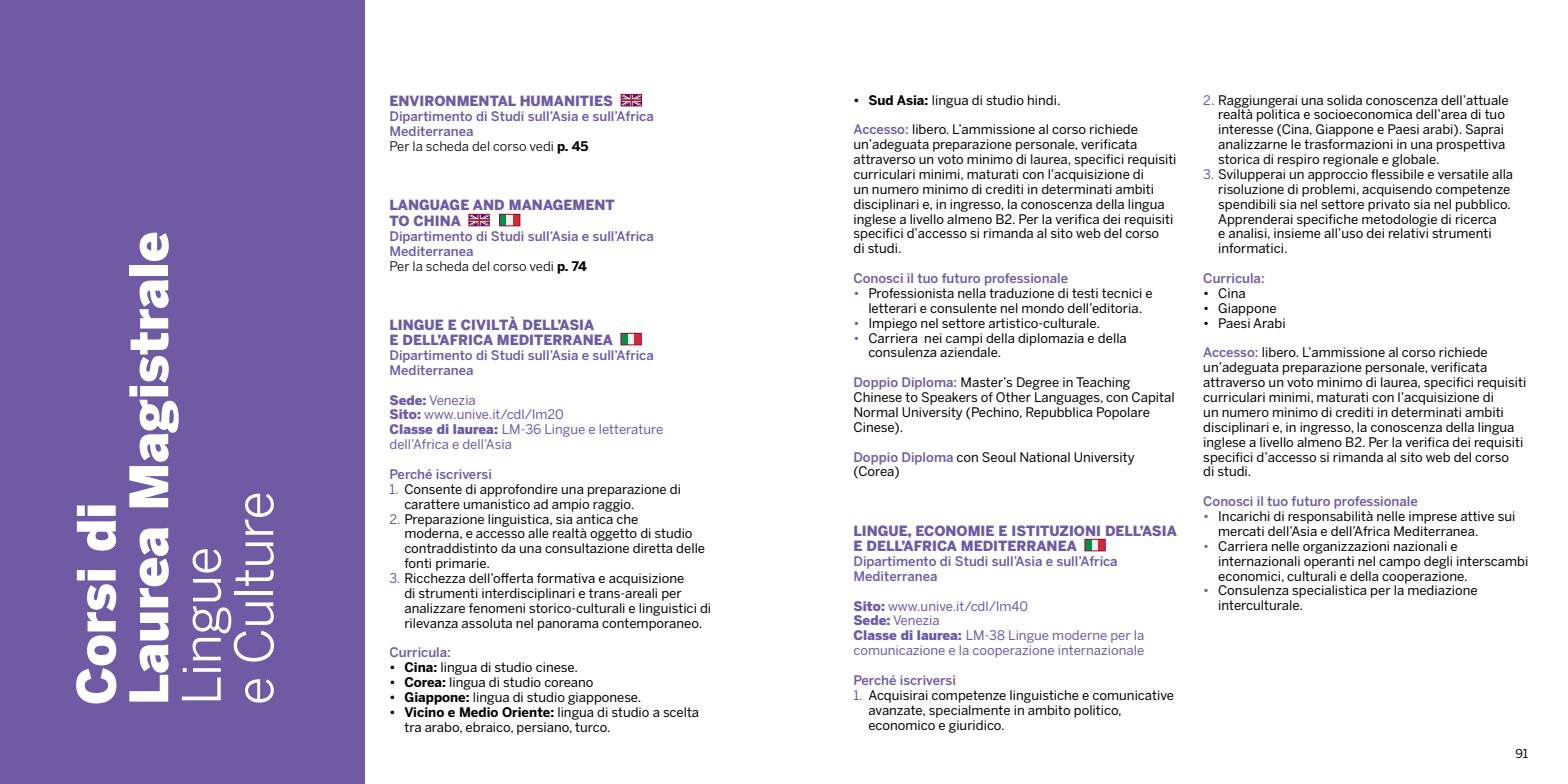
<style>
.page{position:relative;width:1568px;height:784px;background:#fff}
.page>*{position:absolute;margin:0;border:0;box-sizing:border-box;transform-origin:0 0}
.t1{font:900 52.5px/52.5px "Benton Sans";letter-spacing:-.005em;color:#fff}
.t2{font:52.5px/52.5px "Benton Sans";letter-spacing:-.015em;color:#fff}
.t3{font:900 14px/14.9px "Benton Sans";color:#6f5aa3}
.t4{font:13.12px/14.9px "Benton Sans";color:#000}
.t5{font:500 13.12px/14.9px "Benton Sans";color:#6f5aa3}
.t6{font:13.12px/14.9px "Benton Sans";color:#6f5aa3}
.t7{font:12.25px "Benton Sans";color:#000}
.s1{font-weight:400;color:#000}
.s2{font-weight:700;color:#000}
.s3{font-weight:900}
.s4{color:#6f5aa3}
.s5{font-weight:700}
.s6{font-weight:500;color:#6f5aa3}
</style>
<div class="page">
<div style="left:0;top:0;width:365px;height:784px;background:#6f5aa3"></div>
<svg style="left:623px;top:96px;width:16px;height:8px"></svg>
<div style="left:621px;top:94px;width:20px;height:12px;border:1px solid #a90034"></div>
<svg style="left:471px;top:216px;width:16px;height:8px"></svg>
<div style="left:469px;top:214px;width:20px;height:12px;border:1px solid #a90034"></div>
<div style="left:499px;top:214px;width:7px;height:12px;background:#009347"></div>
<div style="left:506px;top:214px;width:7px;height:12px;background:#f0f1f0"></div>
<div style="left:513px;top:214px;width:7px;height:12px;background:#ce2d38"></div>
<div style="left:499px;top:214px;width:21px;height:12px;border:1px solid #a90034"></div>
<div style="left:621px;top:333px;width:7px;height:12px;background:#009347"></div>
<div style="left:628px;top:333px;width:6px;height:12px;background:#f0f1f0"></div>
<div style="left:634px;top:333px;width:7px;height:12px;background:#ce2d38"></div>
<div style="left:621px;top:333px;width:20px;height:12px;border:1px solid #a90034"></div>
<div style="left:1085px;top:539px;width:6px;height:12px;background:#009347"></div>
<div style="left:1091px;top:539px;width:7px;height:12px;background:#f0f1f0"></div>
<div style="left:1098px;top:539px;width:7px;height:12px;background:#ce2d38"></div>
<div style="left:1084px;top:539px;width:21px;height:12px;border:1px solid #a90034"></div>
<h1 class="t1" style="left:70px;top:705px;width:475px;rotate:-90deg">Corsi di<br>Laurea Magistrale</h1>
<h1 class="t2" style="left:175px;top:705px;width:216px;rotate:-90deg">Lingue<br>e Culture</h1>
<p class="t3" style="left:389px;top:93px;width:225px">ENVIRONMENTAL HUMANITIES</p>
<p class="t5" style="left:389px;top:109px;width:266px">Dipartimento di Studi sull’Asia e sull’Africa<br>Mediterranea<br><span class="s1">Per la scheda del corso vedi</span> <span class="s2">p. 45</span></p>
<p class="t3" style="left:389px;top:197px;width:227px;line-height:15.8px">LANGUAGE AND MANAGEMENT<br>TO CHINA</p>
<p class="t5" style="left:389px;top:228px;width:266px">Dipartimento di Studi sull’Asia e sull’Africa<br>Mediterranea<br><span class="s1">Per la scheda del corso vedi</span> <span class="s2">p. 74</span></p>
<p class="t3" style="left:389px;top:317px;width:225px">LINGUE E CIVILTÀ DELL’ASIA<br>E DELL’AFRICA MEDITERRANEA</p>
<p class="t5" style="left:389px;top:347px;width:266px">Dipartimento di Studi sull’Asia e sull’Africa<br>Mediterranea</p>
<p class="t6" style="left:389px;top:392px;width:275px"><span class="s3">Sede:</span> Venezia<br><span class="s3">Sito:</span> www.unive.it/cdl/lm20<br><span class="s3">Classe di laurea:</span> LM-36 Lingue e letterature dell’Africa e dell’Asia</p>
<p class="t5" style="left:389px;top:466px;width:104px">Perché iscriversi</p>
<p class="t4" style="left:404px;top:481px;width:278px;text-indent:-15px"><span class="s4">1.</span> Consente di approfondire una preparazione di carattere umanistico ad ampio raggio.</p>
<p class="t4" style="left:404px;top:511px;width:302px;text-indent:-15px"><span class="s4">2.</span> Preparazione linguistica, sia antica che<br>moderna, e accesso alle realtà oggetto di studio contraddistinto da una consultazione diretta delle fonti primarie.</p>
<p class="t4" style="left:404px;top:571px;width:308px;text-indent:-15px"><span class="s4">3.</span> Ricchezza dell’offerta formativa e acquisizione<br>di strumenti interdisciplinari e trans-areali per analizzare fenomeni storico-culturali e linguistici di rilevanza assoluta nel panorama contemporaneo.</p>
<p class="t5" style="left:389px;top:645px;width:63px">Curricula:</p>
<p class="t4" style="left:389px;top:660px;width:190px"><span class="s5">• Cina:</span> lingua di studio cinese.</p>
<p class="t4" style="left:389px;top:675px;width:205px"><span class="s5">• Corea:</span> lingua di studio coreano</p>
<p class="t4" style="left:389px;top:689px;width:253px"><span class="s5">• Giappone:</span> lingua di studio giapponese.</p>
<p class="t4" style="left:404px;top:704px;width:296px;text-indent:-15px"><span class="s5">• Vicino e Medio Oriente:</span> lingua di studio a scelta tra arabo, ebraico, persiano, turco.</p>
<p class="t4" style="left:853px;top:92px;width:209px"><span class="s5">• Sud Asia:</span> lingua di studio hindi.</p>
<p class="t4" style="left:853px;top:122px;width:325px"><span class="s6">Accesso:</span> libero. L’ammissione al corso richiede un’adeguata preparazione personale, verificata attraverso un voto minimo di laurea, specifici requisiti curriculari minimi, maturati con l’acquisizione di<br>un numero minimo di crediti in determinati ambiti disciplinari e, in ingresso, la conoscenza della lingua inglese a livello almeno B2. Per la verifica dei requisiti specifici d’accesso si rimanda al sito web del corso<br>di studi.</p>
<p class="t5" style="left:853px;top:271px;width:216px">Conosci il tuo futuro professionale</p>
<p class="t4" style="left:853px;top:285px;width:301px;text-align:center"><span class="s4">•</span> Professionista nella traduzione di testi tecnici e letterari e consulente nel mondo dell’editoria.</p>
<p class="t4" style="left:853px;top:315px;width:248px"><span class="s4">•</span> Impiego nel settore artistico-culturale.</p>
<p class="t4" style="left:868px;top:330px;width:260px;text-indent:-15px"><span class="s4">•</span> Carriera nei campi della diplomazia e della consulenza aziendale.</p>
<p class="t4" style="left:853px;top:375px;width:323px"><span class="s6">Doppio Diploma:</span> Master’s Degree in Teaching Chinese to Speakers of Other Languages, con Capital Normal University (Pechino, Repubblica Popolare Cinese).</p>
<p class="t4" style="left:853px;top:449px;width:283px"><span class="s6">Doppio Diploma</span> con Seoul National University (Corea)</p>
<p class="t3" style="left:853px;top:523px;width:325px">LINGUE, ECONOMIE E ISTITUZIONI DELL’ASIA<br>E DELL’AFRICA MEDITERRANEA</p>
<p class="t5" style="left:853px;top:553px;width:266px">Dipartimento di Studi sull’Asia e sull’Africa<br>Mediterranea</p>
<p class="t6" style="left:853px;top:598px;width:292px"><span class="s3">Sito:</span> www.unive.it/cdl/lm40<br><span class="s3">Sede:</span> Venezia<br><span class="s3">Classe di laurea:</span> LM-38 Lingue moderne per la comunicazione e la cooperazione internazionale</p>
<p class="t5" style="left:853px;top:672px;width:104px">Perché iscriversi</p>
<p class="t4" style="left:868px;top:687px;width:307px;text-indent:-15px"><span class="s4">1.</span> Acquisirai competenze linguistiche e comunicative avanzate, specialmente in ambito politico, economico e giuridico.</p>
<p class="t4" style="left:1218px;top:92px;width:292px;text-indent:-15px"><span class="s4">2.</span> Raggiungerai una solida conoscenza dell’attuale realtà politica e socioeconomica dell’area di tuo interesse (Cina, Giappone e Paesi arabi). Saprai analizzarne le trasformazioni in una prospettiva storica di respiro regionale e globale.</p>
<p class="t4" style="left:1218px;top:167px;width:296px;text-indent:-15px"><span class="s4">3.</span> Svilupperai un approccio flessibile e versatile alla risoluzione di problemi, acquisendo competenze spendibili sia nel settore privato sia nel pubblico.<br>Apprenderai specifiche metodologie di ricerca<br>e analisi, insieme all’uso dei relativi strumenti informatici.</p>
<p class="t5" style="left:1203px;top:271px;width:63px">Curricula:</p>
<p class="t4" style="left:1203px;top:286px;width:44px">• Cina</p>
<p class="t4" style="left:1203px;top:300px;width:75px">• Giappone</p>
<p class="t4" style="left:1203px;top:315px;width:84px">• Paesi Arabi</p>
<p class="t4" style="left:1203px;top:345px;width:325px"><span class="s6">Accesso:</span> libero. L’ammissione al corso richiede un’adeguata preparazione personale, verificata attraverso un voto minimo di laurea, specifici requisiti curriculari minimi, maturati con l’acquisizione di<br>un numero minimo di crediti in determinati ambiti disciplinari e, in ingresso, la conoscenza della lingua inglese a livello almeno B2. Per la verifica dei requisiti specifici d’accesso si rimanda al sito web del corso<br>di studi.</p>
<p class="t5" style="left:1203px;top:494px;width:216px">Conosci il tuo futuro professionale</p>
<p class="t4" style="left:1218px;top:509px;width:299px;text-indent:-15px"><span class="s4">•</span> Incarichi di responsabilità nelle imprese attive sui mercati dell’Asia e dell’Africa Mediterranea.</p>
<p class="t4" style="left:1218px;top:538px;width:312px;text-indent:-15px"><span class="s4">•</span> Carriera nelle organizzazioni nazionali e internazionali operanti nel campo degli interscambi economici, culturali e della cooperazione.</p>
<p class="t4" style="left:1218px;top:583px;width:261px;text-indent:-15px"><span class="s4">•</span> Consulenza specialistica per la mediazione interculturale.</p>
<p class="t7" style="left:1515px;top:746px;width:14px">91</p>
</div>
